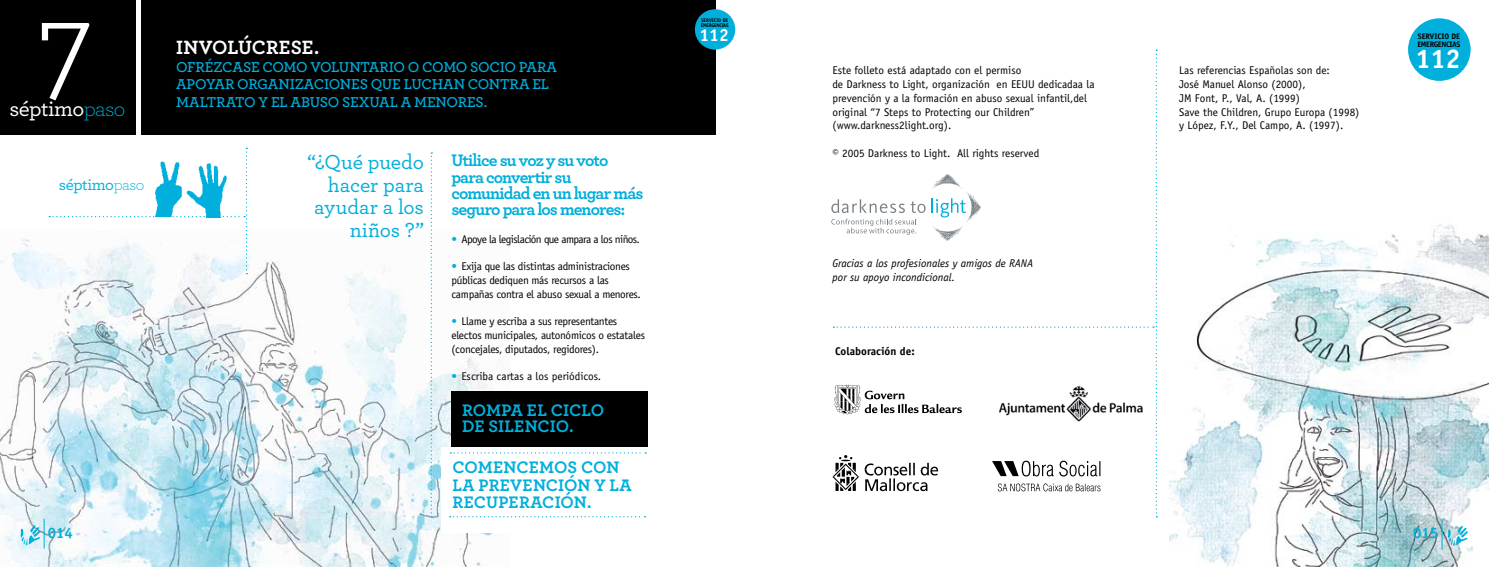
<style>
.page{position:relative;width:1489px;height:567px;background:#fff}
.page>*{position:absolute;margin:0;border:0;box-sizing:border-box;transform-origin:0 0}
.t1{font:124.25px "Archer";color:#fff}
.t2{font:700 27.12px "Officina Sans Std";color:#fff}
.t3{font:500 22.62px "Archer";letter-spacing:-.025em;color:#fff}
.t4{font:500 21.25px/22.5px "Archer";letter-spacing:-.005em;color:#00afdb;text-align:right}
.t5{font:700 20.12px "Archer";letter-spacing:.005em;color:#fff}
.t6{font:700 17.5px/16.2px "Archer";letter-spacing:-.04em;color:#00afdb}
.t7{font:700 17.5px/17.5px "Archer";color:#00afdb}
.t8{font:700 17.5px/16.2px "Archer";letter-spacing:.005em;color:#00afdb}
.t9{font:700 17.5px "Officina Sans Std";color:#fff}
.t10{font:500 16.75px "Archer";letter-spacing:-.025em;color:#00afdb}
.t11{font:600 15px/17.5px "Archer";letter-spacing:-.015em;color:#00afdb}
.t12{font:700 15px "Officina Serif Std";color:#00afdb}
.t13{font:11.25px/13.8px "Officina Sans Std";color:#000}
.t14{font:11.25px/13.8px "Officina Sans Std";letter-spacing:-.02em;color:#000}
.t15{font:italic 11.25px/13.8px "Officina Sans Std";color:#000}
.t16{font:11.25px "Officina Sans Std";letter-spacing:-.05em;color:#000}
.t17{font:700 11.25px "Officina Sans Std";color:#000}
.t18{font:700 8px/8px "Officina Sans Std";letter-spacing:-.05em;color:#000}
.t19{font:700 5.12px/5.1px "Officina Sans Std";letter-spacing:-.05em;color:#000}
.s1{font-weight:300;color:#00afdb}
.s2{font-weight:300}
.s3{color:#00afdb}
</style>
<div class="page">
<img style="left:1169px;top:224px;width:319px;height:343px">
<img style="left:0;top:239px;width:510px;height:328px">
<div style="left:1407px;top:18px;width:63px;height:63px;background:#00afdb;border-radius:50%"></div>
<svg style="left:21px;top:525px;width:19px;height:20px"></svg>
<hr style="left:44px;top:519px;width:1px;height:30px;background:#00afdb">
<div style="left:0;top:0;width:135px;height:135px;background:#000"></div>
<div style="left:142px;top:0;width:574px;height:135px;background:#000"></div>
<svg style="left:1447px;top:526px;width:20px;height:20px"></svg>
<hr style="left:1441px;top:519px;width:1px;height:30px;background:#00afdb">
<svg style="left:430px;top:152px;width:2px;height:365px"></svg>
<div style="left:451px;top:391px;width:196px;height:55px;background:#000"></div>
<div style="left:694px;top:9px;width:41px;height:41px;background:#00afdb;border-radius:50%"></div>
<svg style="left:49px;top:148px;width:198px;height:126px"></svg>
<div style="left:441px;top:448px;width:206px;height:85px;background:#fff"></div>
<svg style="left:450px;top:452px;width:196px;height:2px"></svg>
<svg style="left:449px;top:516px;width:196px;height:1px"></svg>
<svg style="left:831px;top:50px;width:326px;height:467px"></svg>
<h1 class="t1" style="left:38px;top:-42px;width:56px">7</h1>
<h3 class="t3" style="left:10px;top:92px;width:117px">séptimo<span class="s1">paso</span></h3>
<h3 class="t10" style="left:59px;top:172px;width:87px">séptimo<span class="s2">paso</span></h3>
<h3 class="t5" style="left:176px;top:31px;width:145px">INVOLÚCRESE.</h3>
<h3 class="t11" style="left:176px;top:57px;width:382px">OFRÉZCASE COMO VOLUNTARIO O COMO SOCIO PARA<br>APOYAR ORGANIZACIONES QUE LUCHAN CONTRA EL</h3>
<h3 class="t11" style="left:176px;top:92px;width:312px">MALTRATO Y EL ABUSO SEXUAL A MENORES.</h3>
<h3 class="t4" style="left:307px;top:150px;width:118px">“¿Qué puedo hacer para ayudar a los niños ?”</h3>
<h3 class="t6" style="left:451px;top:151px;width:194px">Utilice su voz y su voto para convertir su comunidad en un lugar más seguro para los menores:</h3>
<p class="t16" style="left:451px;top:232px;width:190px"><span class="s3">•</span> Apoye la legislación que ampara a los niños.</p>
<p class="t14" style="left:451px;top:259px;width:191px"><span class="s3">•</span> Exija que las distintas administraciones públicas dediquen más recursos a las campañas contra el abuso sexual a menores.</p>
<p class="t14" style="left:451px;top:314px;width:195px"><span class="s3">•</span> Llame y escriba a sus representantes electos municipales, autonómicos o estatales (concejales, diputados, regidores).</p>
<p class="t13" style="left:451px;top:369px;width:151px"><span class="s3">•</span> Escriba cartas a los periódicos.</p>
<p class="t19" style="left:701px;top:18px;width:29px">SERVICIO DE<br>EMERGENCIAS</p>
<h3 class="t9" style="left:699px;top:24px;width:31px">112</h3>
<p class="t13" style="left:832px;top:64px;width:263px">Este folleto está adaptado con el permiso<br>de Darkness to Light, organización en EEUU dedicadaa la prevención y a la formación en abuso sexual infantil,del original “7 Steps to Protecting our Children” (www.darkness2light.org).</p>
<p class="t13" style="left:832px;top:146px;width:208px">© 2005 Darkness to Light. All rights reserved</p>
<p class="t15" style="left:832px;top:256px;width:202px">Gracias a los profesionales y amigos de RANA por su apoyo incondicional.</p>
<p class="t17" style="left:835px;top:345px;width:81px">Colaboración de:</p>
<p class="t13" style="left:1179px;top:64px;width:182px">Las referencias Españolas son de:<br>José Manuel Alonso (2000),<br>JM Font, P., Val, A. (1999)<br>Save the Children, Grupo Europa (1998) y López, F.Y., Del Campo, A. (1997).</p>
<p class="t18" style="left:1417px;top:32px;width:44px">SERVICIO DE<br>EMERGENCIAS</p>
<h2 class="t2" style="left:1415px;top:41px;width:47px">112</h2>
<h3 class="t8" style="left:462px;top:401px;width:144px">ROMPA EL CICLO<br>DE SILENCIO.</h3>
<h3 class="t7" style="left:452px;top:458px;width:181px">COMENCEMOS CON<br>LA PREVENCIÓN Y LA<br>RECUPERACIÓN.</h3>
<h3 class="t12" style="left:48px;top:524px;width:27px">014</h3>
<h3 class="t12" style="left:1412px;top:524px;width:27px">015</h3>
</div>
